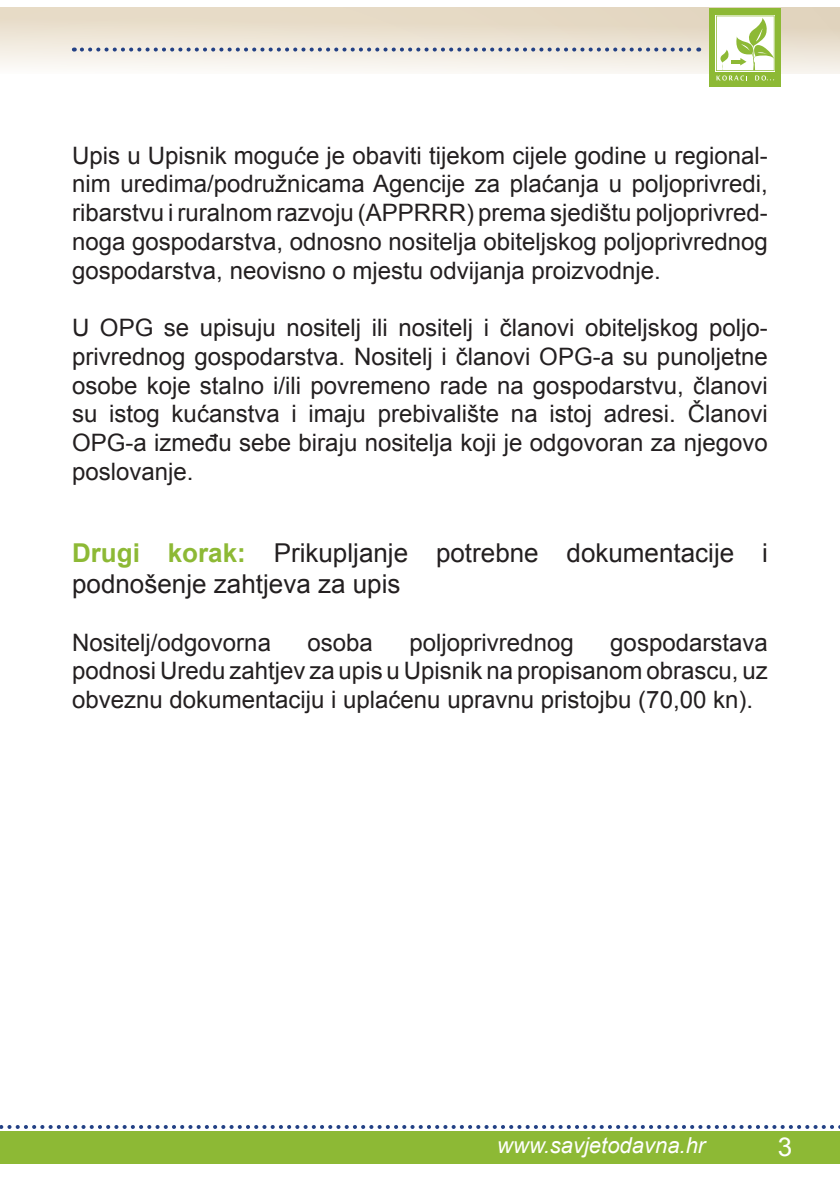
<style>
.page{position:relative;width:840px;height:1191px;background:#fff}
.page>*{position:absolute;margin:0;border:0;box-sizing:border-box;transform-origin:0 0}
.TEKST{font:26px/31.2px "Arial";color:#231f20}
.t1{font:26px "Arial";color:#fff}
.TEKST-2{font:24px/28.8px "Arial";color:#231f20;text-align:justify}
.t2{font:italic 22px "Arial";color:#fff}
.s1{font-weight:700;color:#8db935}
</style>
<div class="page">
<div style="left:0;top:8px;width:839px;height:66px;background:linear-gradient(to bottom,#e1d3bb,#f8f6f2)"></div>
<div style="left:0;top:1131px;width:839px;height:32px;background:#8db935"></div>
<svg style="left:0;top:1125px;width:840px;height:4px"></svg>
<svg style="left:82px;top:48px;width:616px;height:4px;background:#a7aebf"></svg>
<div style="left:709px;top:8px;width:71px;height:78px;background:#8db935"></div>
<svg style="left:715px;top:16px;width:59px;height:64px"></svg>
<p class="TEKST-2" style="left:72px;top:141px;width:697px">Upis u Upisnik moguće je obaviti tijekom cijele godine u regional&shy;nim uredima/podružnicama Agencije za plaćanja u poljoprivredi, ribarstvu i ruralnom razvoju (APPRRR) prema sjedištu poljoprivred&shy;noga gospodarstva, odnosno nositelja obiteljskog poljoprivrednog gospodarstva, neovisno o mjestu odvijanja proizvodnje.</p>
<p class="TEKST-2" style="left:72px;top:313px;width:697px">U OPG se upisuju nositelj ili nositelj i članovi obiteljskog poljo&shy;privrednog gospodarstva. Nositelj i članovi OPG-a su punoljetne osobe koje stalno i/ili povremeno rade na gospodarstvu, članovi su istog kućanstva i imaju prebivalište na istoj adresi. Članovi OPG-a između sebe biraju nositelja koji je odgovoran za njegovo poslovanje.</p>
<p class="TEKST" style="left:72px;top:538px;width:697px"><span class="s1">Drugi korak:</span> Prikupljanje potrebne dokumentacije i podnošenje zahtjeva za upis</p>
<p class="TEKST-2" style="left:72px;top:628px;width:200px">Nositelj/odgovorna</p>
<p class="TEKST-2" style="left:307px;top:628px;width:67px">osoba</p>
<p class="TEKST-2" style="left:409px;top:628px;width:166px">poljoprivrednog</p>
<p class="TEKST-2" style="left:72px;top:628px;width:697px;text-indent:538px">gospodarstava podnosi Uredu zahtjev za upis u Upisnik na propisanom obrascu, uz obveznu dokumentaciju i uplaćenu upravnu pristojbu (70,00 kn).</p>
<p class="t2" style="left:497px;top:1131px;width:209px">www.savjetodavna.hr</p>
<p class="t1" style="left:777px;top:1129px;width:16px">3</p>
</div>
